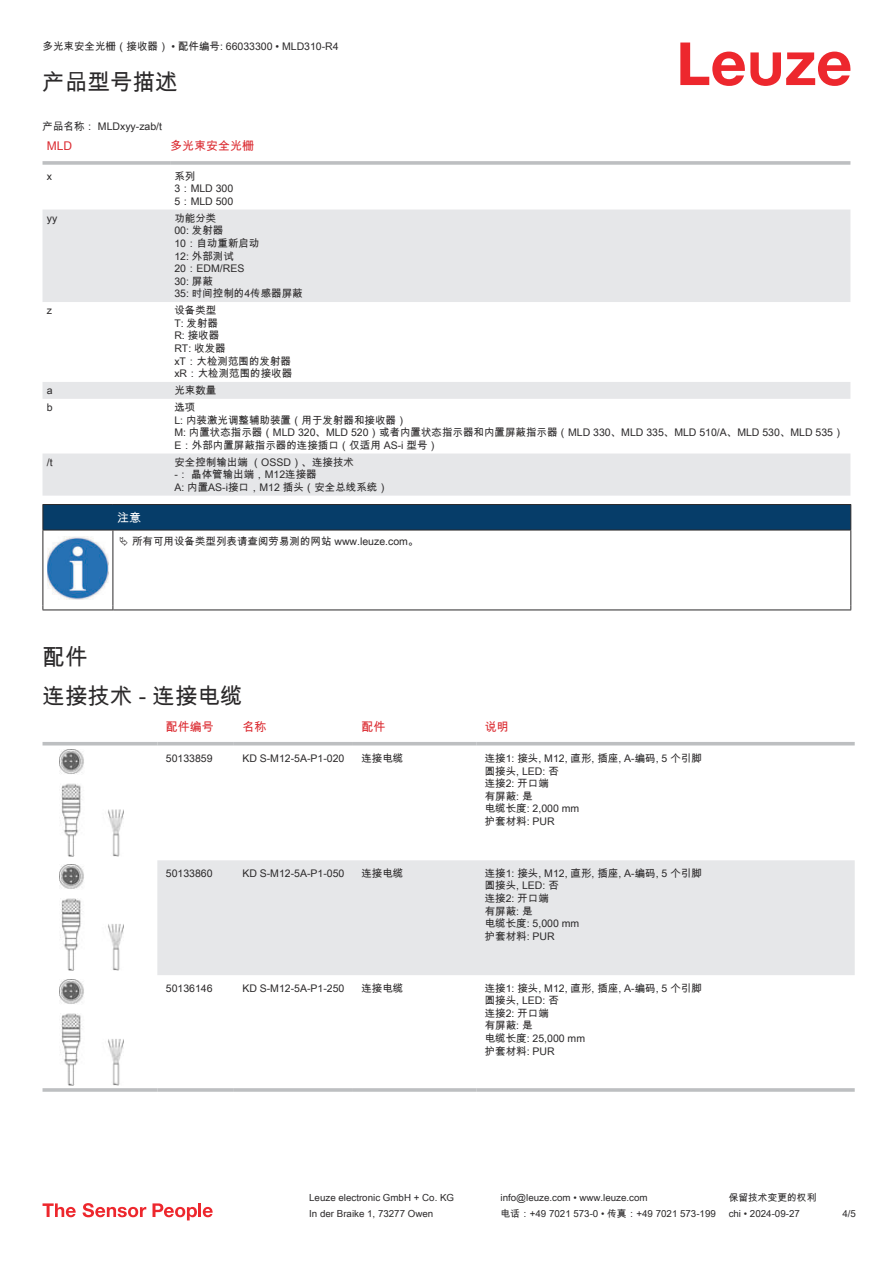
<style>
.page{position:relative;width:893px;height:1263px;background:#fff}
.page>*{position:absolute;margin:0;border:0;box-sizing:border-box;transform-origin:0 0}
.t1{font:22.5px/38.7px "Arial Unicode MS";color:#2b292a}
.t2{font:12px "Arial Unicode MS";color:#db2a30}
.t3{font:12px "Arial Unicode MS";color:#fff}
.t4{font:10.5px/12.6px "Arial Unicode MS";color:#2b292a}
.t5{font:9.75px "Arial Unicode MS";color:#2b292a}
</style>
<div class="page">
<svg style="left:680px;top:43px;width:170px;height:43px"></svg>
<svg style="left:43px;top:210px;width:807px;height:286px;fill:#e6e7e9"></svg>
<svg style="left:43px;top:161px;width:127px;height:4px"></svg>
<hr style="left:170px;top:161px;width:680px;height:4px;background:#c4c5c7">
<div style="left:157px;top:860px;width:698px;height:115px;background:#e6e7e9"></div>
<hr style="left:43px;top:742px;width:114px;height:3px;background:#bdbfc1">
<hr style="left:157px;top:742px;width:77px;height:3px;background:#bdbfc1">
<hr style="left:234px;top:742px;width:119px;height:3px;background:#bdbfc1">
<hr style="left:353px;top:742px;width:123px;height:3px;background:#bdbfc1">
<hr style="left:476px;top:742px;width:379px;height:3px;background:#bdbfc1">
<hr style="left:43px;top:1088px;width:114px;height:4px;background:#bdbfc1">
<hr style="left:157px;top:1088px;width:77px;height:4px;background:#c9cacc">
<hr style="left:234px;top:1088px;width:119px;height:4px;background:#c4c5c7">
<hr style="left:353px;top:1088px;width:123px;height:4px;background:#bdbfc1">
<hr style="left:476px;top:1088px;width:379px;height:4px;background:#c9cacc">
<img style="left:59px;top:750px;width:65px;height:106px">
<img style="left:59px;top:864px;width:65px;height:107px">
<img style="left:59px;top:979px;width:65px;height:107px">
<svg style="left:43px;top:1203px;width:33px;height:14px"></svg>
<svg style="left:83px;top:1203px;width:63px;height:14px"></svg>
<svg style="left:153px;top:1203px;width:44px;height:17px"></svg>
<hr style="left:198px;top:1203px;width:3px;height:14px;background:#ed272d">
<svg style="left:203px;top:1207px;width:10px;height:10px"></svg>
<hr style="left:43px;top:530px;width:70px;height:1px;background:#2b292a">
<svg style="left:43px;top:504px;width:808px;height:26px;background:#083b65"></svg>
<hr style="left:113px;top:530px;width:738px;height:1px;background:#2b292a">
<hr style="left:43px;top:530px;width:1px;height:75px;background:#2b292a">
<hr style="left:113px;top:530px;width:1px;height:75px;background:#2b292a">
<hr style="left:850px;top:530px;width:1px;height:75px;background:#2b292a">
<hr style="left:43px;top:609px;width:70px;height:1px;background:#2b292a">
<hr style="left:113px;top:609px;width:738px;height:1px;background:#2b292a">
<img style="left:47px;top:536px;width:61px;height:63px">
<p class="t4" style="left:43px;top:40px;width:298px">多光束安全光栅（接收器） • 配件编号: 66033300 • MLD310-R4</p>
<h1 class="t1" style="left:43px;top:62px;width:136px">产品型号描述</h1>
<p class="t4" style="left:43px;top:120px;width:121px">产品名称： MLDxyy-zab/t</p>
<p class="t2" style="left:47px;top:139px;width:27px">MLD</p>
<p class="t2" style="left:170px;top:137px;width:85px">多光束安全光栅</p>
<p class="t4" style="left:47px;top:169px;width:7px">x</p>
<p class="t4" style="left:174px;top:169px;width:60px">系列<br>3：MLD 300<br>5：MLD 500</p>
<p class="t4" style="left:47px;top:211px;width:12px">yy</p>
<p class="t4" style="left:174px;top:211px;width:130px">功能分类<br>00: 发射器<br>10：自动重新启动<br>12: 外部测试<br>20：EDM/RES<br>30: 屏蔽<br>35: 时间控制的4传感器屏蔽</p>
<p class="t4" style="left:47px;top:304px;width:7px">z</p>
<p class="t4" style="left:174px;top:304px;width:119px">设备类型<br>T: 发射器<br>R: 接收器<br>RT: 收发器<br>xT：大检测范围的发射器xR：大检测范围的接收器</p>
<p class="t4" style="left:47px;top:384px;width:7px">a</p>
<p class="t4" style="left:174px;top:384px;width:43px">光束数量</p>
<p class="t4" style="left:47px;top:401px;width:7px">b</p>
<p class="t4" style="left:174px;top:401px;width:671px">选项<br>L: 内装激光调整辅助装置（用于发射器和接收器）<br>M: 内置状态指示器（MLD 320、MLD 520）或者内置状态指示器和内置屏蔽指示器（MLD 330、MLD 335、MLD 510/A、MLD 530、MLD 535）E：外部内置屏蔽指示器的连接插口（仅适用 AS-i 型号）</p>
<p class="t4" style="left:47px;top:455px;width:7px">/t</p>
<p class="t4" style="left:174px;top:455px;width:215px">安全控制输出端 （OSSD）、连接技术<br>-： 晶体管输出端，M12连接器<br>A: 内置AS-i接口，M12 插头（安全总线系统）</p>
<p class="t3" style="left:117px;top:509px;width:25px">注意</p>
<p class="t4" style="left:132px;top:534px;width:288px">所有可用设备类型列表请查阅劳易测的网站 www.leuze.com。</p>
<h1 class="t1" style="left:43px;top:637px;width:202px">配件<br>连接技术 - 连接电缆</h1>
<p class="t2" style="left:166px;top:718px;width:49px">配件编号</p>
<p class="t2" style="left:242px;top:718px;width:25px">名称</p>
<p class="t2" style="left:361px;top:718px;width:25px">配件</p>
<p class="t2" style="left:485px;top:718px;width:25px">说明</p>
<p class="t4" style="left:166px;top:752px;width:48px">50133859</p>
<p class="t4" style="left:242px;top:752px;width:104px">KD S-M12-5A-P1- 020</p>
<p class="t4" style="left:361px;top:752px;width:43px">连接电缆</p>
<p class="t4" style="left:485px;top:752px;width:219px">连接1: 接头, M12, 直形, 插座, A-编码, 5 个引脚圆接头, LED: 否<br>连接2: 开口端<br>有屏蔽: 是<br>电缆长度: 2,000 mm<br>护套材料: PUR</p>
<p class="t4" style="left:166px;top:866px;width:48px">50133860</p>
<p class="t4" style="left:242px;top:866px;width:104px">KD S-M12-5A-P1- 050</p>
<p class="t4" style="left:361px;top:866px;width:43px">连接电缆</p>
<p class="t4" style="left:485px;top:866px;width:219px">连接1: 接头, M12, 直形, 插座, A-编码, 5 个引脚圆接头, LED: 否<br>连接2: 开口端<br>有屏蔽: 是<br>电缆长度: 5,000 mm<br>护套材料: PUR</p>
<p class="t4" style="left:166px;top:981px;width:48px">50136146</p>
<p class="t4" style="left:242px;top:981px;width:104px">KD S-M12-5A-P1- 250</p>
<p class="t4" style="left:361px;top:981px;width:43px">连接电缆</p>
<p class="t4" style="left:485px;top:981px;width:219px">连接1: 接头, M12, 直形, 插座, A-编码, 5 个引脚圆接头, LED: 否<br>连接2: 开口端<br>有屏蔽: 是<br>电缆长度: 25,000 mm<br>护套材料: PUR</p>
<p class="t5" style="left:309px;top:1191px;width:146px">Leuze electronic GmbH + Co. KG</p>
<p class="t5" style="left:501px;top:1191px;width:149px">info@leuze.com • www.leuze.com</p>
<p class="t5" style="left:729px;top:1191px;width:89px">保留技术变更的权利</p>
<p class="t5" style="left:309px;top:1206px;width:126px">In der Braike 1, 73277 Owen</p>
<p class="t5" style="left:501px;top:1206px;width:217px">电话：+49 7021 573-0 • 传真：+49 7021 573-199</p>
<p class="t5" style="left:729px;top:1206px;width:73px">chi • 2024-09-27</p>
<p class="t5" style="left:842px;top:1206px;width:15px">4/5</p>
</div>
